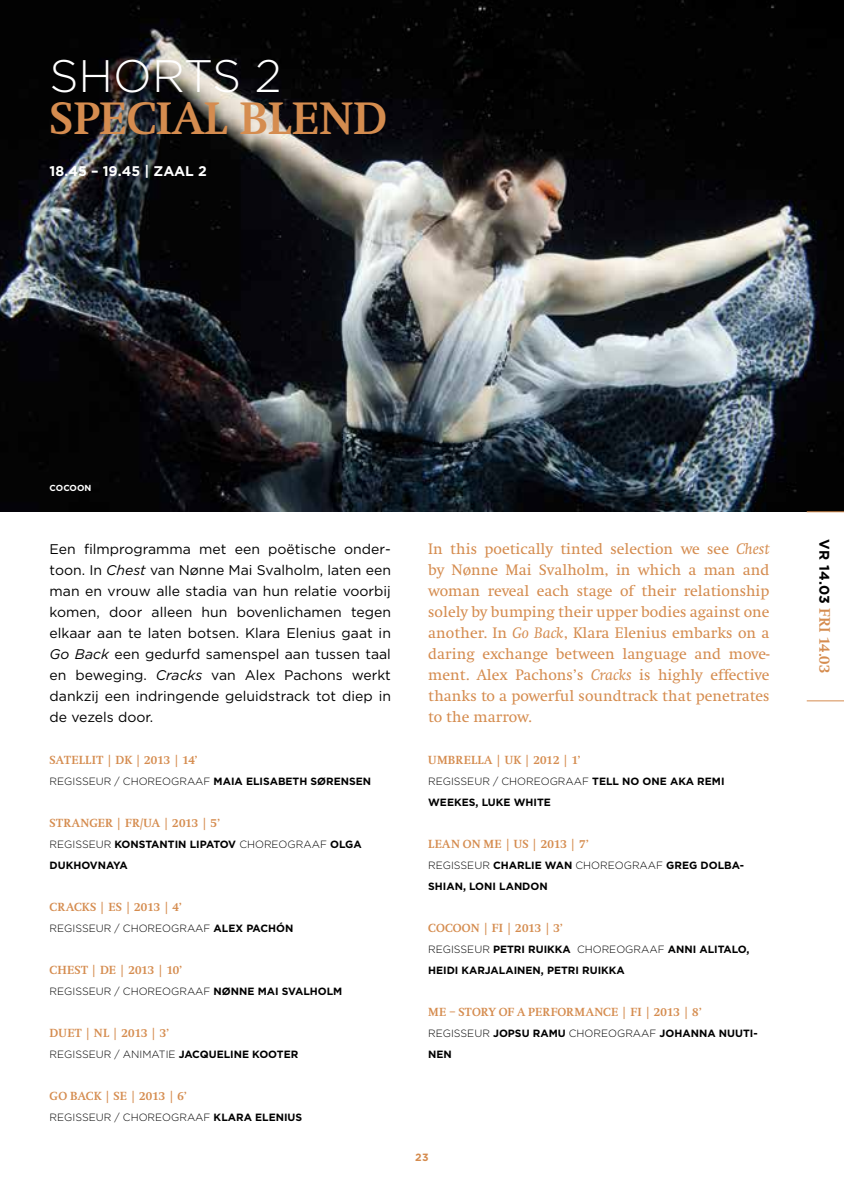
<style>
.page{position:relative;width:844px;height:1191px;background:#fff}
.page>*{position:absolute;margin:0;border:0;box-sizing:border-box;transform-origin:0 0}
.t1{font:700 47.25px "Swift";color:#d58c4f}
.t2{font:300 45.5px "Gotham";letter-spacing:-.005em;color:#fff}
.t3{font:15.75px/21px "Swift";color:#d58c4f;text-align:justify}
.t4{font:700 15.75px "Swift";color:#d58c4f}
.t5{font:14px/21px "Gotham";color:#000;text-align:justify}
.t6{font:700 14px "Gotham";color:#fff}
.t7{font:700 12.25px "Swift";letter-spacing:.02em;color:#d58c4f}
.t8{font:700 10.5px/21px "Gotham";color:#000}
.t9{font:300 10.5px "Gotham";color:#000}
.t10{font:700 10.5px "Gotham";color:#d58c4f}
.t11{font:700 8.75px "Gotham";color:#fff}
.s1{font-style:italic}
.s2{font-weight:700}
.s3{font-weight:300}
.s4{font-family:"Gotham";font-size:14px;color:#000}
</style>
<div class="page">
<img style="left:0;top:0;width:843px;height:512px">
<hr style="left:806px;top:511px;width:37px;height:1px;background:#d58c4f">
<hr style="left:806px;top:700px;width:37px;height:1px;background:#d58c4f">
<h2 class="t2" style="left:50px;top:47px;width:233px">SHORTS 2</h2>
<h1 class="t1" style="left:50px;top:92px;width:339px">SPECIAL BLEND</h1>
<p class="t6" style="left:50px;top:161px;width:159px">18.45 – 19.45 | ZAAL 2</p>
<p class="t11" style="left:50px;top:482px;width:43px">COCOON</p>
<p class="t5" style="left:50px;top:538px;width:343px">Een filmprogramma met een poëtische onder&shy;toon. In <span class="s1">Chest</span> van Nønne Mai Svalholm, laten een man en vrouw alle stadia van hun relatie voorbij komen, door alleen hun bovenlichamen tegen elkaar aan te laten botsen. Klara Elenius gaat in <span class="s1">Go Back</span> een gedurfd samenspel aan tussen taal en beweging. <span class="s1">Cracks</span> van Alex Pachons werkt dankzij een indringende geluidstrack tot diep in de vezels door.</p>
<p class="t3" style="left:428px;top:538px;width:343px">In this poetically tinted selection we see <span class="s1">Chest </span>by Nønne Mai Svalholm, in which a man and woman reveal each stage of their relationship solely by bumping their upper bodies against one another. In <span class="s1">Go Back</span>, Klara Elenius embarks on a daring exchange between language and move&shy;ment. Alex Pachons’s <span class="s1">Cracks</span> is highly effective thanks to a powerful soundtrack that penetrates to the marrow.</p>
<p class="t7" style="left:50px;top:753px;width:149px">SATELLIT | DK | 2013 | 14’</p>
<p class="t9" style="left:50px;top:774px;width:323px">REGISSEUR / CHOREOGRAAF <span class="s2">MAIA ELISABETH SØRENSEN</span></p>
<p class="t7" style="left:50px;top:816px;width:172px">STRANGER | FR/UA | 2013 | 5’</p>
<p class="t8" style="left:50px;top:833px;width:313px"><span class="s3">REGISSEUR</span> KONSTANTIN LIPATOV <span class="s3">CHOREOGRAAF</span> OLGA<br>DUKHOVNAYA</p>
<p class="t7" style="left:50px;top:900px;width:133px">CRACKS | ES | 2013 | 4’</p>
<p class="t9" style="left:50px;top:921px;width:245px">REGISSEUR / CHOREOGRAAF <span class="s2">ALEX PACHÓN</span></p>
<p class="t7" style="left:50px;top:963px;width:134px">CHEST | DE | 2013 | 10’</p>
<p class="t9" style="left:50px;top:984px;width:294px">REGISSEUR / CHOREOGRAAF <span class="s2">NØNNE MAI SVALHOLM</span></p>
<p class="t7" style="left:50px;top:1026px;width:121px">DUET | NL | 2013 | 3’</p>
<p class="t9" style="left:50px;top:1047px;width:250px">REGISSEUR / ANIMATIE <span class="s2">JACQUELINE KOOTER</span></p>
<p class="t7" style="left:50px;top:1089px;width:138px">GO BACK | SE | 2013 | 6’</p>
<p class="t9" style="left:50px;top:1110px;width:254px">REGISSEUR / CHOREOGRAAF <span class="s2">KLARA ELENIUS</span></p>
<p class="t7" style="left:428px;top:753px;width:154px">UMBRELLA | UK | 2012 | 1’</p>
<p class="t8" style="left:428px;top:770px;width:298px"><span class="s3">REGISSEUR / CHOREOGRAAF</span> TELL NO ONE AKA REMI<br>WEEKES, LUKE WHITE</p>
<p class="t7" style="left:428px;top:837px;width:162px">LEAN ON ME | US | 2013 | 7’</p>
<p class="t8" style="left:428px;top:854px;width:317px"><span class="s3">REGISSEUR</span> CHARLIE WAN <span class="s3">CHOREOGRAAF</span> GREG DOLBA-<br>SHIAN, LONI LANDON</p>
<p class="t7" style="left:428px;top:921px;width:136px">COCOON | FI | 2013 | 3’</p>
<p class="t8" style="left:428px;top:938px;width:323px"><span class="s3">REGISSEUR</span> PETRI RUIKKA <span class="s3">CHOREOGRAAF</span> ANNI ALITALO,<br>HEIDI KARJALAINEN, PETRI RUIKKA</p>
<p class="t7" style="left:428px;top:1005px;width:275px">ME – STORY OF A PERFORMANCE | FI | 2013 | 8’</p>
<p class="t8" style="left:428px;top:1022px;width:331px"><span class="s3">REGISSEUR</span> JOPSU RAMU <span class="s3">CHOREOGRAAF</span> JOHANNA NUUTI-<br>NEN</p>
<p class="t10" style="left:415px;top:1150px;width:15px">23</p>
<p class="t4" style="left:833px;top:539px;width:135px;rotate:90deg"><span class="s4">VR 14.03</span> FRI 14.03</p>
</div>
